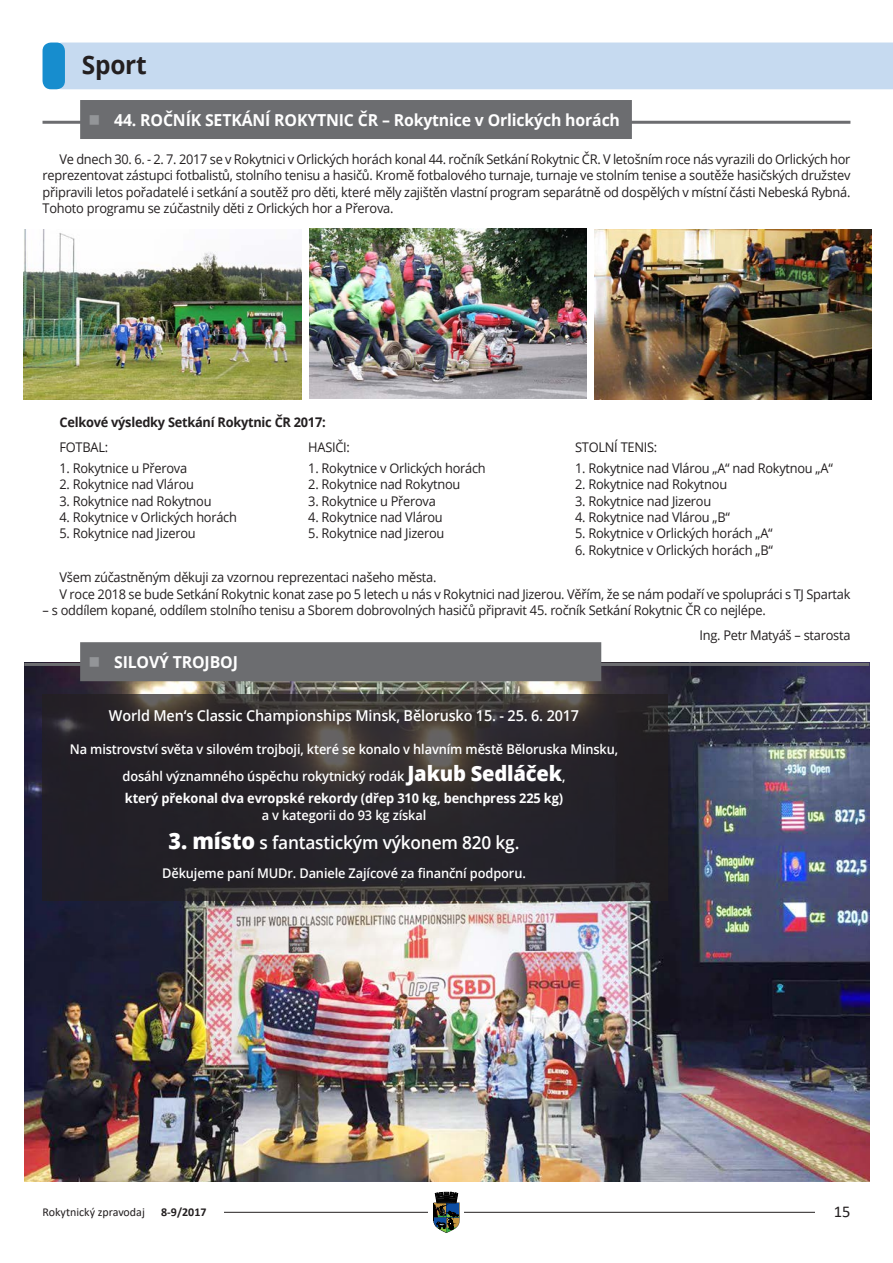
<style>
.page{position:relative;width:893px;height:1263px;background:#fff}
.page>*{position:absolute;margin:0;border:0;box-sizing:border-box;transform-origin:0 0}
.Nadpis_H1{font:700 25.5px "Open Sans";letter-spacing:-.01em;color:#231f20;scale:.96 1}
.AAA_Neodsazený{font:600 18px "Open Sans";letter-spacing:-.01em;color:#fff;scale:.96 1}
.t1{font:700 16.5px "Open Sans";letter-spacing:-.01em;color:#fff;scale:.96 1}
.t2{font:16.5px "Calibri";color:#231f20}
.AAA_Neodsazený-2{font:600 15px "Open Sans";letter-spacing:-.01em;color:#fff;scale:.96 1}
.AAA_Body_Text{font:13.35px/16.4px "Open Sans";letter-spacing:-.02em;color:#231f20;text-align:justify;scale:.96 1}
.AAA_Neodsazený-3{font:600 13.35px/27px "Open Sans";letter-spacing:-.01em;color:#fff;text-align:center;scale:.96 1}
.AAA_Neodsazený-4{font:700 13.35px/16.4px "Open Sans";letter-spacing:-.01em;color:#fff;text-align:center;scale:.96 1}
.AAA_Body_Text-2{font:700 13.35px "Open Sans";letter-spacing:-.02em;color:#231f20;scale:.96 1}
.t3{font:12px "Calibri";color:#231f20}
.t4{font:700 12px "Calibri";color:#231f20}
.s1{font-weight:800;font-size:21px}
.s2{font-weight:600}
.s3{font-weight:800;font-size:22.5px}
</style>
<div class="page">
<hr style="left:43px;top:1212px;width:807px;height:1px;background:#231f20">
<div style="left:429px;top:1192px;width:35px;height:42px;background:#fff"></div>
<svg style="left:433px;top:1192px;width:27px;height:41px"></svg>
<div style="left:43px;top:1207px;width:181px;height:13px;background:#fff"></div>
<div style="left:815px;top:1204px;width:35px;height:16px;background:#fff"></div>
<div style="left:59px;top:43px;width:834px;height:46px;background:#c6daf0"></div>
<div style="left:43px;top:43px;width:22px;height:46px;background:#178dce;border-radius:9px"></div>
<hr style="left:43px;top:121px;width:807px;height:3px;background:#6c6d70">
<div style="left:80px;top:100px;width:552px;height:39px;background:#6c6d70"></div>
<img style="left:24px;top:666px;width:845px;height:515px">
<img style="left:24px;top:230px;width:277px;height:170px">
<img style="left:309px;top:229px;width:277px;height:170px">
<img style="left:595px;top:230px;width:277px;height:170px">
<hr style="left:24px;top:663px;width:845px;height:3px;background:#6c6d70">
<div style="left:80px;top:642px;width:521px;height:39px;background:#6c6d70"></div>
<svg style="left:43px;top:694px;width:625px;height:207px;background:#2b282c"></svg>
<p class="Nadpis_H1" style="left:82px;top:47px;width:69px">Sport</p>
<p class="t1" style="left:114px;top:108px;width:528px">44. ROČNÍK SETKÁNÍ ROKYTNIC ČR – Rokytnice v Orlických horách</p>
<p class="AAA_Body_Text" style="left:43px;top:151px;width:843px;text-indent:17px">Ve dnech 30. 6. - 2. 7. 2017 se v Rokytnici v Orlických horách konal 44. ročník Setkání Rokytnic ČR. V letošním roce nás vyrazili do Orlických hor reprezentovat zástupci fotbalistů, stolního tenisu a hasičů. Kromě fotbalového turnaje, turnaje ve stolním tenise a soutěže hasičských družstev připravili letos pořadatelé i setkání a soutěž pro děti, které měly zajištěn vlastní program separátně od dospělých v místní části Nebeská Rybná.<br>Tohoto programu se zúčastnily děti z Orlických hor a Přerova.</p>
<p class="AAA_Body_Text-2" style="left:60px;top:412px;width:279px">Celkové výsledky Setkání Rokytnic ČR 2017:</p>
<p class="AAA_Body_Text" style="left:308px;top:439px;width:45px">HASIČI:</p>
<p class="AAA_Body_Text" style="left:308px;top:460px;width:186px">1. Rokytnice v Orlických horách</p>
<p class="AAA_Body_Text" style="left:308px;top:476px;width:160px">2. Rokytnice nad Rokytnou</p>
<p class="AAA_Body_Text" style="left:308px;top:492px;width:134px">3. Rokytnice u Přerova</p>
<p class="AAA_Body_Text" style="left:308px;top:509px;width:142px">4. Rokytnice nad Vlárou</p>
<p class="AAA_Body_Text" style="left:308px;top:525px;width:143px">5. Rokytnice nad Jizerou</p>
<p class="AAA_Body_Text" style="left:575px;top:439px;width:87px">STOLNÍ TENIS:</p>
<p class="AAA_Body_Text" style="left:575px;top:460px;width:270px">1. Rokytnice nad Vlárou „A“ nad Rokytnou „A“</p>
<p class="AAA_Body_Text" style="left:575px;top:476px;width:160px">2. Rokytnice nad Rokytnou</p>
<p class="AAA_Body_Text" style="left:575px;top:492px;width:143px">3. Rokytnice nad Jizerou</p>
<p class="AAA_Body_Text" style="left:575px;top:509px;width:163px">4. Rokytnice nad Vlárou „B“</p>
<p class="AAA_Body_Text" style="left:575px;top:525px;width:207px">5. Rokytnice v Orlických horách „A“</p>
<p class="AAA_Body_Text" style="left:575px;top:541px;width:207px">6. Rokytnice v Orlických horách „B“</p>
<p class="AAA_Body_Text" style="left:60px;top:439px;width:52px">FOTBAL:</p>
<p class="AAA_Body_Text" style="left:60px;top:460px;width:134px">1. Rokytnice u Přerova</p>
<p class="AAA_Body_Text" style="left:60px;top:476px;width:142px">2. Rokytnice nad Vlárou</p>
<p class="AAA_Body_Text" style="left:60px;top:492px;width:160px">3. Rokytnice nad Rokytnou</p>
<p class="AAA_Body_Text" style="left:60px;top:509px;width:186px">4. Rokytnice v Orlických horách</p>
<p class="AAA_Body_Text" style="left:60px;top:525px;width:143px">5. Rokytnice nad Jizerou</p>
<p class="AAA_Body_Text" style="left:60px;top:569px;width:394px">Všem zúčastněným děkuji za vzornou reprezentaci našeho města.</p>
<p class="AAA_Body_Text" style="left:60px;top:585px;width:825px">V roce 2018 se bude Setkání Rokytnic konat zase po 5 letech u nás v Rokytnici nad Jizerou. Věřím, že se nám podaří ve spolupráci s TJ Spartak</p>
<p class="AAA_Body_Text" style="left:43px;top:602px;width:755px">– s oddílem kopané, oddílem stolního tenisu a Sborem dobrovolných hasičů připravit 45. ročník Setkání Rokytnic ČR co nejlépe.</p>
<p class="AAA_Body_Text" style="left:699px;top:627px;width:159px">Ing. Petr Matyáš – starosta</p>
<p class="t1" style="left:114px;top:650px;width:130px">SILOVÝ TROJBOJ</p>
<p class="AAA_Neodsazený-2" style="left:109px;top:705px;width:491px">World Men‘s Classic Championships Minsk, Bělorusko 15. - 25. 6. 2017</p>
<p class="AAA_Neodsazený-3" style="left:70px;top:735px;width:573px">Na mistrovství světa v silovém trojboji, které se konalo v hlavním městě Běloruska Minsku, dosáhl významného úspěchu rokytnický rodák <span class="s1">Jakub Sedláček</span>,</p>
<p class="AAA_Neodsazený-4" style="left:125px;top:790px;width:458px">který překonal dva evropské rekordy (dřep 310 kg, benchpress 225 kg) <span class="s2">a v kategorii do 93 kg získal</span></p>
<p class="AAA_Neodsazený" style="left:169px;top:830px;width:367px"><span class="s3">3. místo</span> s fantastickým výkonem 820 kg.</p>
<p class="AAA_Neodsazený-3" style="left:162px;top:860px;width:380px">Děkujeme paní MUDr. Daniele Zajícové za finanční podporu.</p>
<p class="t3" style="left:43px;top:1203px;width:104px">Rokytnický zpravodaj</p>
<p class="t4" style="left:161px;top:1203px;width:47px">8-9/2017</p>
<p class="t2" style="left:834px;top:1200px;width:18px">15</p>
</div>
